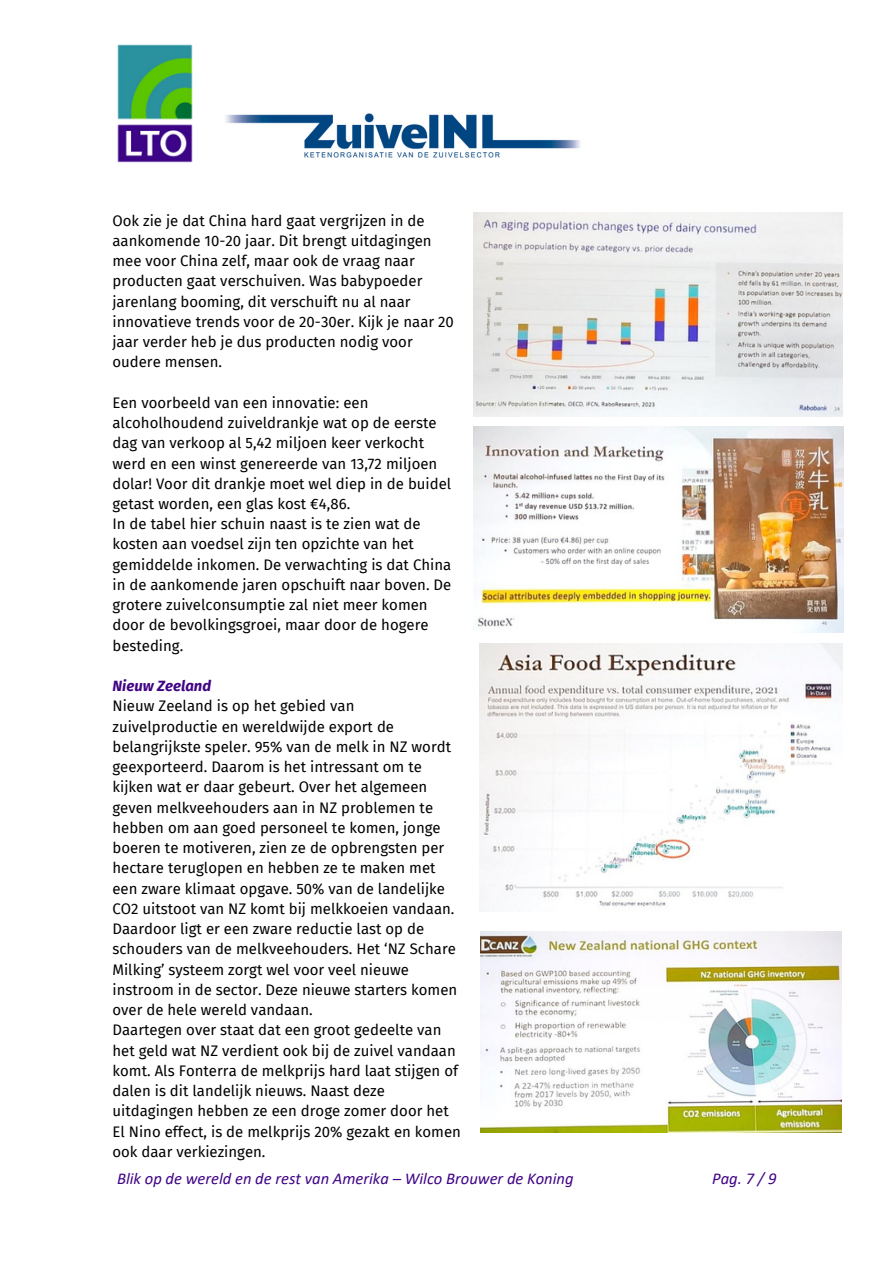
<style>
.page{position:relative;width:893px;height:1264px;background:#fff}
.page>*{position:absolute;margin:0;border:0;box-sizing:border-box;transform-origin:0 0}
.t1{font:italic 16.5px "Calibri";color:#400485}
.t2{font:15px/20.2px "Fira Sans";color:#000}
.t3{font:italic 700 15px "Fira Sans";color:#400485}
</style>
<div class="page">
<img style="left:117px;top:44px;width:76px;height:119px">
<img style="left:474px;top:213px;width:368px;height:203px">
<img style="left:473px;top:426px;width:370px;height:207px">
<img style="left:480px;top:643px;width:362px;height:264px">
<img style="left:480px;top:931px;width:361px;height:201px">
<img style="left:226px;top:113px;width:354px;height:44px">
<p class="t2" style="left:112px;top:210px;width:321px">Ook zie je dat China hard gaat vergrijzen in de aankomende 10-20 jaar. Dit brengt uitdagingen</p>
<p class="t2" style="left:112px;top:251px;width:343px">mee voor China zelf, maar ook de vraag naar producten gaat verschuiven. Was babypoeder jarenlang booming, dit verschuift nu al naar innovatieve trends voor de 20-30er. Kijk je naar 20 jaar verder heb je dus producten nodig voor</p>
<p class="t2" style="left:112px;top:352px;width:111px">oudere mensen.</p>
<p class="t2" style="left:112px;top:392px;width:257px">Een voorbeeld van een innovatie: een</p>
<p class="t2" style="left:112px;top:413px;width:325px">alcoholhoudend zuiveldrankje wat op de eerste</p>
<p class="t2" style="left:112px;top:433px;width:313px">dag van verkoop al 5,42 miljoen keer verkocht</p>
<p class="t2" style="left:112px;top:453px;width:326px">werd en een winst genereerde van 13,72 miljoen</p>
<p class="t2" style="left:112px;top:473px;width:340px">dolar! Voor dit drankje moet wel diep in de buidel</p>
<p class="t2" style="left:112px;top:494px;width:239px">getast worden, een glas kost €4,86.</p>
<p class="t2" style="left:112px;top:514px;width:309px">In de tabel hier schuin naast is te zien wat de</p>
<p class="t2" style="left:112px;top:534px;width:303px">kosten aan voedsel zijn ten opzichte van het</p>
<p class="t2" style="left:112px;top:554px;width:340px">gemiddelde inkomen. De verwachting is dat China</p>
<p class="t2" style="left:112px;top:575px;width:340px">in de aankomende jaren opschuift naar boven. De</p>
<p class="t2" style="left:112px;top:595px;width:317px">grotere zuivelconsumptie zal niet meer komen</p>
<p class="t2" style="left:112px;top:615px;width:318px">door de bevolkingsgroei, maar door de hogere</p>
<p class="t2" style="left:112px;top:635px;width:72px">besteding.</p>
<p class="t3" style="left:112px;top:677px;width:100px">Nieuw Zeeland</p>
<p class="t2" style="left:112px;top:696px;width:243px">Nieuw Zeeland is op het gebied van</p>
<p class="t2" style="left:112px;top:716px;width:283px">zuivelproductie en wereldwijde export de</p>
<p class="t2" style="left:112px;top:736px;width:340px">belangrijkste speler. 95% van de melk in NZ wordt</p>
<p class="t2" style="left:112px;top:757px;width:311px">geexporteerd. Daarom is het intressant om te</p>
<p class="t2" style="left:112px;top:777px;width:316px">kijken wat er daar gebeurt. Over het algemeen</p>
<p class="t2" style="left:112px;top:797px;width:322px">geven melkveehouders aan in NZ problemen te</p>
<p class="t2" style="left:112px;top:817px;width:330px">hebben om aan goed personeel te komen, jonge</p>
<p class="t2" style="left:112px;top:838px;width:333px">boeren te motiveren, zien ze de opbrengsten per</p>
<p class="t2" style="left:112px;top:858px;width:324px">hectare teruglopen en hebben ze te maken met</p>
<p class="t2" style="left:112px;top:878px;width:334px">een zware klimaat opgave. 50% van de landelijke</p>
<p class="t2" style="left:112px;top:898px;width:343px">CO2 uitstoot van NZ komt bij melkkoeien vandaan.</p>
<p class="t2" style="left:112px;top:918px;width:313px">Daardoor ligt er een zware reductie last op de</p>
<p class="t2" style="left:112px;top:939px;width:345px">schouders van de melkveehouders. Het ‘NZ Schare</p>
<p class="t2" style="left:112px;top:959px;width:298px">Milking’ systeem zorgt wel voor veel nieuwe</p>
<p class="t2" style="left:112px;top:979px;width:346px">instroom in de sector. Deze nieuwe starters komen</p>
<p class="t2" style="left:112px;top:999px;width:202px">over de hele wereld vandaan.</p>
<p class="t2" style="left:112px;top:1020px;width:330px">Daartegen over staat dat een groot gedeelte van</p>
<p class="t2" style="left:112px;top:1040px;width:345px">het geld wat NZ verdient ook bij de zuivel vandaan</p>
<p class="t2" style="left:112px;top:1060px;width:347px">komt. Als Fonterra de melkprijs hard laat stijgen of</p>
<p class="t2" style="left:112px;top:1080px;width:274px">dalen is dit landelijk nieuws. Naast deze</p>
<p class="t2" style="left:112px;top:1101px;width:338px">uitdagingen hebben ze een droge zomer door het</p>
<p class="t2" style="left:112px;top:1121px;width:350px">El Nino effect, is de melkprijs 20% gezakt en komen</p>
<p class="t2" style="left:112px;top:1141px;width:155px">ook daar verkiezingen.</p>
<p class="t1" style="left:117px;top:1171px;width:458px">Blik op de wereld en de rest van Amerika – Wilco Brouwer de Koning</p>
<p class="t1" style="left:712px;top:1171px;width:66px">Pag. 7 / 9</p>
</div>
